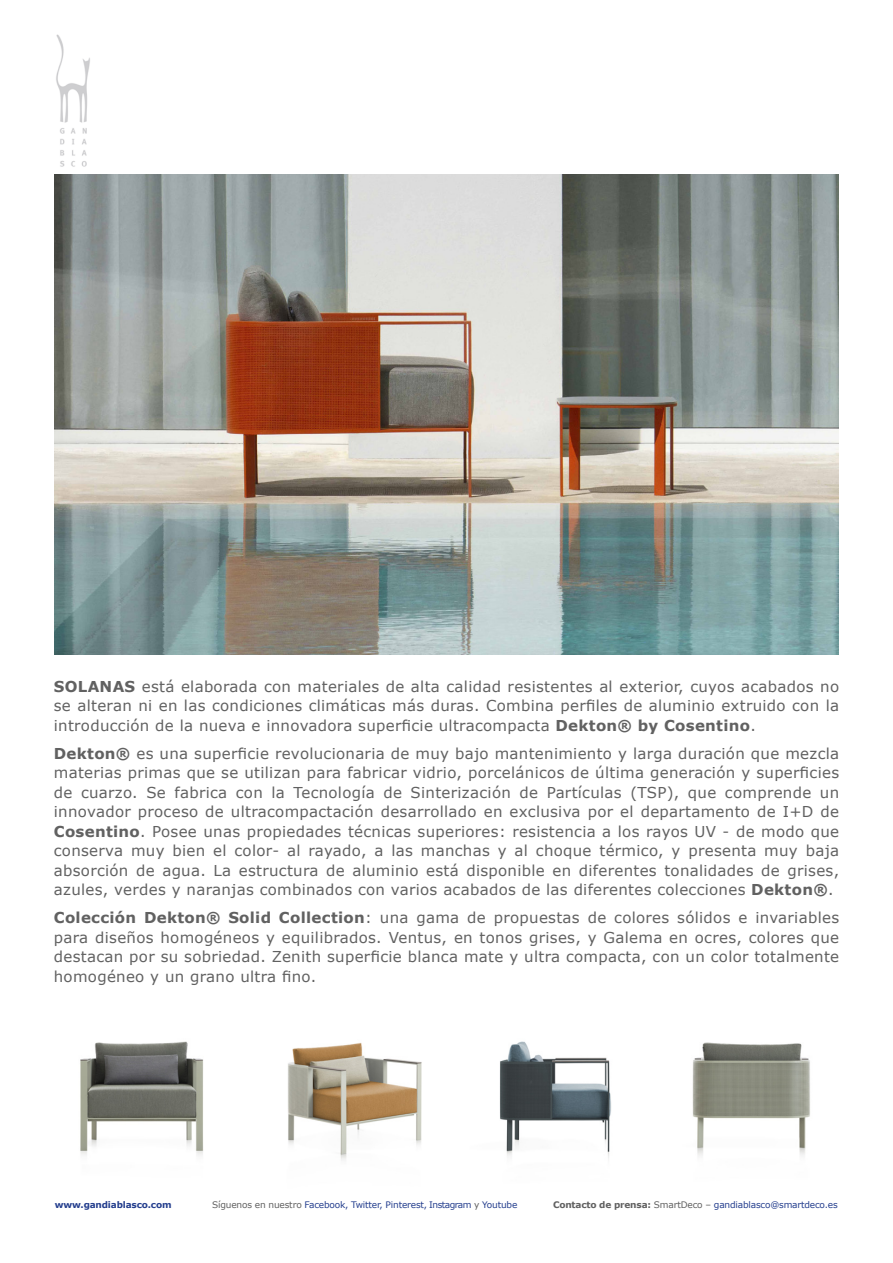
<style>
.page{position:relative;width:893px;height:1263px;background:#fff}
.page>*{position:absolute;margin:0;border:0;box-sizing:border-box;transform-origin:0 0}
.t1{font:15px/19.5px "Verdana";letter-spacing:.02em;color:#616161;text-align:justify}
.t2{font:9px "Verdana";letter-spacing:-.02em;color:#253f8e}
.t3{font:700 9px "Verdana";letter-spacing:-.02em;color:#253f8e}
.s1{font-weight:700}
.s2{color:#616161}
.s3{font-weight:700;color:#616161}
</style>
<div class="page">
<img style="left:56px;top:34px;width:34px;height:133px">
<img style="left:54px;top:175px;width:785px;height:480px">
<img style="left:692px;top:1042px;width:118px;height:114px">
<img style="left:499px;top:1041px;width:112px;height:118px">
<img style="left:288px;top:1042px;width:134px;height:119px">
<img style="left:80px;top:1041px;width:124px;height:114px">
<p class="t1" style="left:54px;top:676px;width:787px"><span class="s1">SOLANAS</span> está elaborada con materiales de alta calidad resistentes al exterior, cuyos acabados no se alteran ni en las condiciones climáticas más duras. Combina perfiles de aluminio extruido con la introducción de la nueva e innovadora superficie ultracompacta <span class="s1">Dekton® by Cosentino</span>.</p>
<p class="t1" style="left:54px;top:743px;width:787px"><span class="s1">Dekton®</span> es una superficie revolucionaria de muy bajo mantenimiento y larga duración que mezcla materias primas que se utilizan para fabricar vidrio, porcelánicos de última generación y superficies de cuarzo. Se fabrica con la Tecnología de Sinterización de Partículas (TSP), que comprende un innovador proceso de ultracompactación desarrollado en exclusiva por el departamento de I+D de <span class="s1">Cosentino</span>. Posee unas propiedades técnicas superiores: resistencia a los rayos UV - de modo que conserva muy bien el color- al rayado, a las manchas y al choque térmico, y presenta muy baja absorción de agua. La estructura de aluminio está disponible en diferentes tonalidades de grises, azules, verdes y naranjas combinados con varios acabados de las diferentes colecciones <span class="s1">Dekton®</span>.</p>
<p class="t1" style="left:54px;top:908px;width:787px"><span class="s1">Colección Dekton® Solid Collection</span>: una gama de propuestas de colores sólidos e invariables para diseños homogéneos y equilibrados. Ventus, en tonos grises, y Galema en ocres, colores que destacan por su sobriedad. Zenith superficie blanca mate y ultra compacta, con un color totalmente homogéneo y un grano ultra fino.</p>
<p class="t3" style="left:55px;top:1198px;width:118px">www.gandiablasco.com</p>
<p class="t2" style="left:212px;top:1198px;width:307px"><span class="s2">Síguenos en nuestro</span> Facebook, Twitter, Pinterest, Instagram <span class="s2">y</span> Youtube</p>
<p class="t2" style="left:553px;top:1198px;width:286px"><span class="s3">Contacto de prensa:</span> <span class="s2">SmartDeco –</span> gandiablasco@smartdeco.es</p>
</div>
